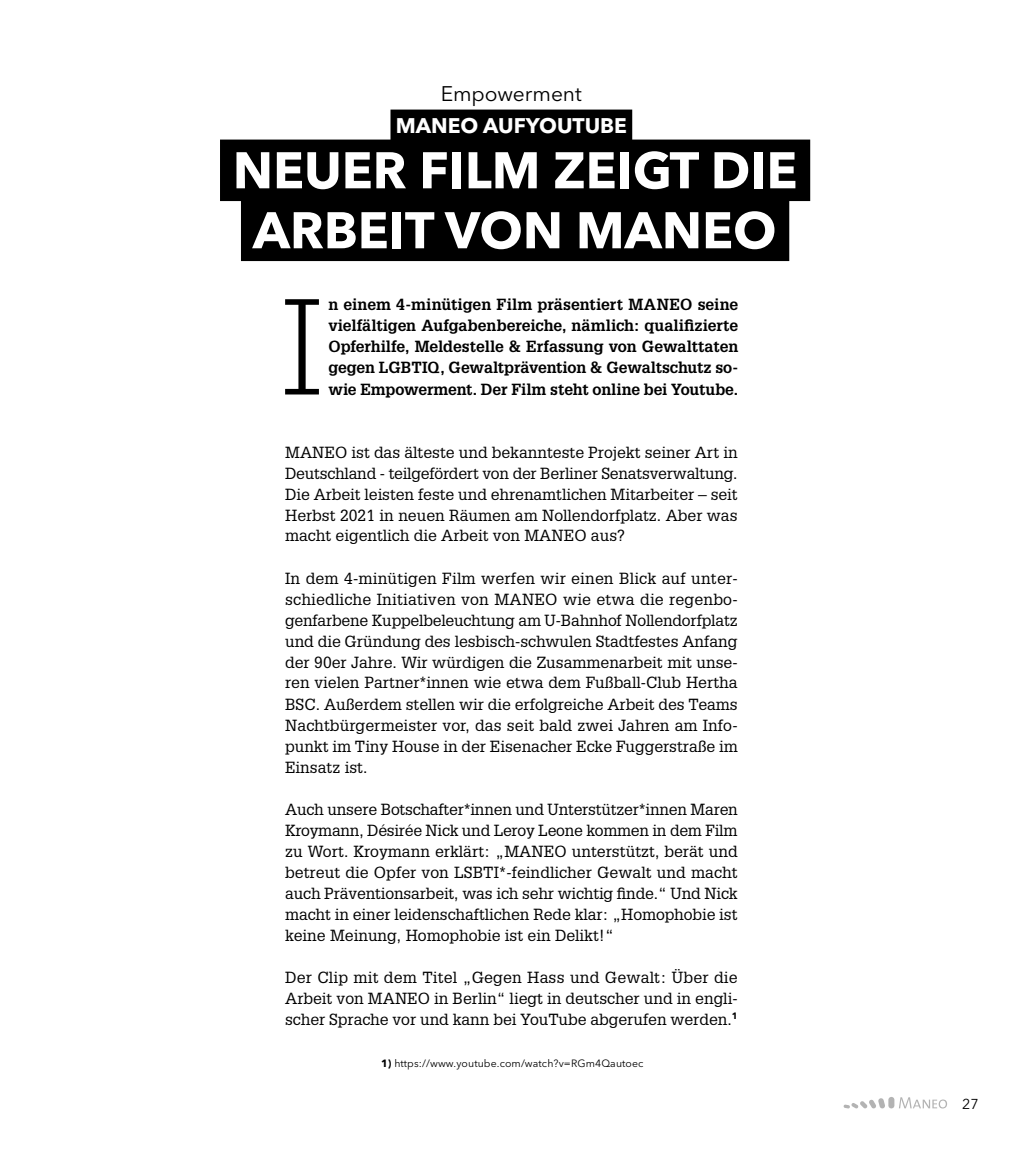
<style>
.page{position:relative;width:1025px;height:1152px;background:#fff}
.page>*{position:absolute;margin:0;border:0;box-sizing:border-box;transform-origin:0 0}
.t1{font:300 133.05px "Glypha LT Std";color:#000}
.t2{font:700 51px/60px "Avenir Next LT Pro";color:#fff;text-align:center}
.t3{font:700 21px "Avenir Next LT Pro";color:#fff}
.t4{font:21px "Avenir Next LT Pro";letter-spacing:-.005em;color:#000}
.t5{font:15.75px/21px "Glypha LT Std";color:#000;text-align:justify}
.t6{font:700 15.75px/21px "Glypha LT Std";letter-spacing:-.005em;color:#000;text-align:justify}
.t7{font:14.25px "Avenir Next LT Pro";color:#000}
.t8{font:10.5px "Avenir Next LT Pro";letter-spacing:.01em;color:#000}
.s1{font-weight:700}
</style>
<div class="page">
<div style="left:390px;top:110px;width:242px;height:31px;background:#000"></div>
<div style="left:220px;top:140px;width:590px;height:61px;background:#000"></div>
<div style="left:241px;top:200px;width:548px;height:61px;background:#000"></div>
<svg style="left:843px;top:1097px;width:104px;height:12px"></svg>
<h3 class="t4" style="left:441px;top:81px;width:142px">Empowerment</h3>
<h3 class="t3" style="left:396px;top:113px;width:233px">MANEO AUFYOUTUBE</h3>
<h2 class="t2" style="left:233px;top:140px;width:566px">NEUER FILM ZEIGT DIE<br>ARBEIT VON MANEO</h2>
<h1 class="t1" style="left:282px;top:272px;width:41px">I</h1>
<p class="t6" style="left:328px;top:294px;width:411px">n einem 4-minütigen Film präsentiert MANEO seine vielfältigen Aufgabenbereiche, nämlich: qualifizierte Opferhilfe, Meldestelle &amp; Erfassung von Gewalttaten gegen LGBTIQ, Gewaltprävention &amp; Gewaltschutz so&shy;wie Empowerment. Der Film steht online bei Youtube.</p>
<p class="t5" style="left:285px;top:441px;width:454px">MANEO ist das älteste und bekannteste Projekt seiner Art in Deutschland - teilgefördert von der Berliner Senatsverwaltung.<br>Die Arbeit leisten feste und ehrenamtlichen Mitarbeiter – seit Herbst 2021 in neuen Räumen am Nollendorfplatz. Aber was macht eigentlich die Arbeit von MANEO aus?</p>
<p class="t5" style="left:285px;top:567px;width:454px">In dem 4-minütigen Film werfen wir einen Blick auf unter&shy;schiedliche Initiativen von MANEO wie etwa die regenbo&shy;genfarbene Kuppelbeleuchtung am U-Bahnhof Nollendorfplatz und die Gründung des lesbisch-schwulen Stadtfestes Anfang der 90er Jahre. Wir würdigen die Zusammenarbeit mit unse&shy;ren vielen Partner*innen wie etwa dem Fußball-Club Hertha BSC. Außerdem stellen wir die erfolgreiche Arbeit des Teams Nachtbürgermeister vor, das seit bald zwei Jahren am Info&shy;punkt im Tiny House in der Eisenacher Ecke Fuggerstraße im Einsatz ist.</p>
<p class="t5" style="left:285px;top:798px;width:454px">Auch unsere Botschafter*innen und Unterstützer*innen Maren Kroymann, Désirée Nick und Leroy Leone kommen in dem Film zu Wort. Kroymann erklärt: „MANEO unterstützt, berät und betreut die Opfer von LSBTI*-feindlicher Gewalt und macht auch Präventionsarbeit, was ich sehr wichtig finde.“ Und Nick macht in einer leidenschaftlichen Rede klar: „Homophobie ist keine Meinung, Homophobie ist ein Delikt!“</p>
<p class="t5" style="left:285px;top:966px;width:454px">Der Clip mit dem Titel „Gegen Hass und Gewalt: Über die Arbeit von MANEO in Berlin“ liegt in deutscher und in engli&shy;scher Sprache vor und kann bei YouTube abgerufen werden.<sup>1</sup></p>
<p class="t8" style="left:381px;top:1057px;width:264px"><span class="s1">1)</span> https://www.youtube.com/watch?v=RGm4Qautoec</p>
<p class="t7" style="left:962px;top:1095px;width:18px">27</p>
</div>
